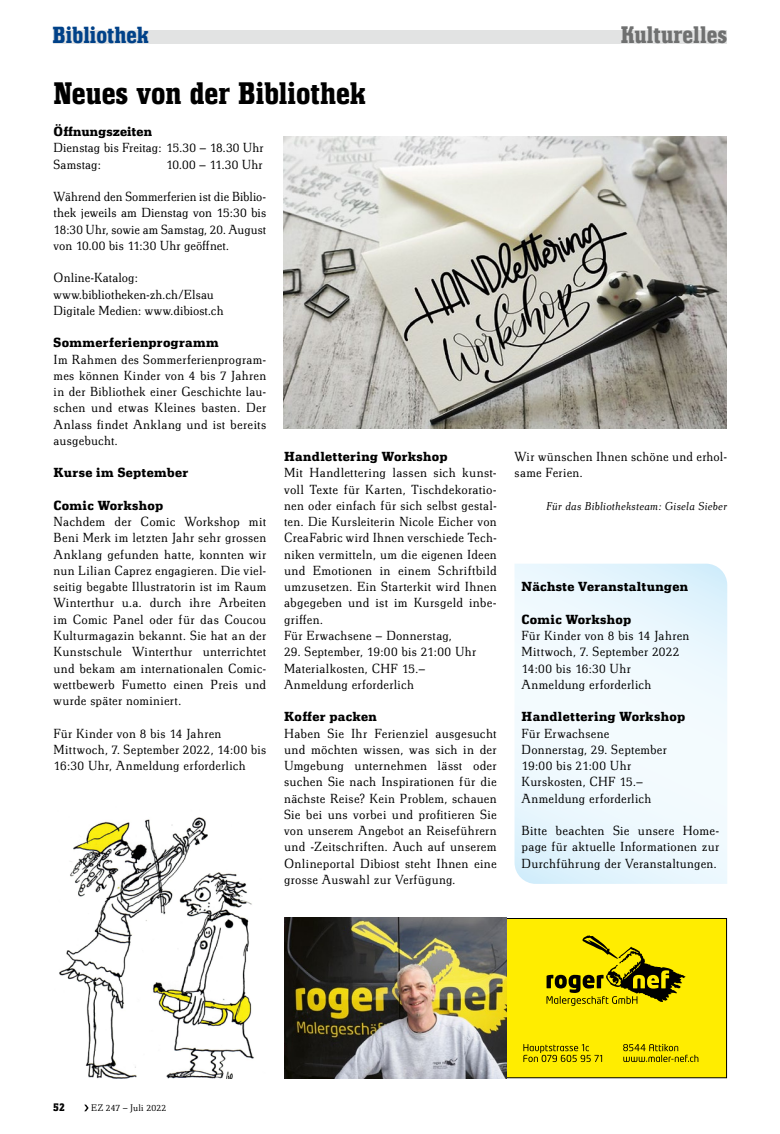
<style>
.page{position:relative;width:780px;height:1134px;background:#fff}
.page>*{position:absolute;margin:0;border:0;box-sizing:border-box;transform-origin:0 0}
.t1{font:700 32.5px "Technotyp Condensed";color:#000}
.t2{font:700 25px "Technotyp Condensed";color:#6f7070}
.t3{font:700 24.38px "Technotyp Condensed";color:#004188}
.t4{font:300 13.75px/16.2px "Technotyp";letter-spacing:.02em;color:#000}
.t5{font:700 13.75px "Technotyp";letter-spacing:.025em;color:#000}
.t6{font:300 13.75px/16.2px "Technotyp";color:#000}
.t7{font:700 12.5px "Technotyp Condensed";color:#000}
.t8{font:italic 300 11.88px "Technotyp";letter-spacing:.015em;color:#000}
.t9{font:300 10px "Technotyp";letter-spacing:.02em;color:#000}
</style>
<div class="page">
<svg style="left:84px;top:1104px;width:5px;height:7px"></svg>
<div style="left:53px;top:30px;width:673px;height:13px;background:#e2e3e3"></div>
<svg style="left:514px;top:564px;width:213px;height:320px"></svg>
<img style="left:59px;top:817px;width:195px;height:262px">
<img style="left:283px;top:136px;width:443px;height:293px">
<div style="left:506px;top:919px;width:221px;height:158px;background:#ffed00"></div>
<svg style="left:523px;top:1044px;width:79px;height:18px"></svg>
<svg style="left:623px;top:1044px;width:75px;height:18px"></svg>
<svg style="left:546px;top:935px;width:140px;height:71px"></svg>
<img style="left:284px;top:918px;width:222px;height:160px">
<h3 class="t3" style="left:53px;top:21px;width:98px">Bibliothek</h3>
<h2 class="t2" style="left:620px;top:20px;width:108px">Kulturelles</h2>
<h1 class="t1" style="left:54px;top:74px;width:314px">Neues von der Bibliothek</h1>
<p class="t5" style="left:54px;top:124px;width:100px">Öffnungszeiten</p>
<p class="t6" style="left:54px;top:140px;width:212px">Dienstag bis Freitag: 15.30 – 18.30 Uhr<br>Samstag:</p>
<p class="t4" style="left:166px;top:156px;width:98px">10.00 – 11.30 Uhr</p>
<p class="t4" style="left:54px;top:188px;width:214px;text-align:justify">Während den Sommerferien ist die Biblio&shy;thek jeweils am Dienstag von 15:30 bis 18:30 Uhr, sowie am Samstag, 20. August von 10.00 bis 11:30 Uhr geöffnet.</p>
<p class="t4" style="left:54px;top:270px;width:171px">Online-Katalog: www.bibliotheken-zh.ch/Elsau<br>Digitale Medien: www.dibiost.ch</p>
<p class="t5" style="left:54px;top:335px;width:167px">Sommerferienprogramm</p>
<p class="t4" style="left:54px;top:351px;width:214px;text-align:justify">Im Rahmen des Sommerferienprogram&shy;mes können Kinder von 4 bis 7 Jahren in der Bibliothek einer Geschichte lau&shy;schen und etwas Kleines basten. Der Anlass findet Anklang und ist bereits ausgebucht.</p>
<p class="t5" style="left:54px;top:465px;width:136px">Kurse im September</p>
<p class="t5" style="left:54px;top:497px;width:111px">Comic Workshop</p>
<p class="t4" style="left:54px;top:513px;width:214px;text-align:justify">Nachdem der Comic Workshop mit Beni Merk im letzten Jahr sehr grossen Anklang gefunden hatte, konnten wir nun Lilian Caprez engagieren. Die viel&shy;seitig begabte Illustratorin ist im Raum Winterthur u.a. durch ihre Arbeiten im Comic Panel oder für das Coucou Kulturmagazin bekannt. Sie hat an der Kunstschule Winterthur unterrichtet und bekam am internationalen Comic&shy;wettbewerb Fumetto einen Preis und wurde später nominiert.</p>
<p class="t4" style="left:54px;top:725px;width:214px">Für Kinder von 8 bis 14 Jahren<br>Mittwoch, 7. September 2022, 14:00 bis<br>16:30 Uhr, Anmeldung erforderlich</p>
<p class="t5" style="left:284px;top:449px;width:165px">Handlettering Workshop</p>
<p class="t4" style="left:284px;top:465px;width:214px">Mit Handlettering lassen sich kunst&shy;voll Texte für Karten, Tischdekoratio&shy;nen oder einfach für sich selbst gestal&shy;ten. Die Kursleiterin Nicole Eicher von CreaFabric wird Ihnen verschiede Tech&shy;niken vermitteln, um die eigenen Ideen und Emotionen in einem Schriftbild umzusetzen. Ein Starterkit wird Ihnen abgegeben und ist im Kursgeld inbe&shy;griffen.<br>Für Erwachsene – Donnerstag,</p>
<p class="t4" style="left:284px;top:643px;width:194px">29. September, 19:00 bis 21:00 Uhr<br>Materialkosten, CHF 15.–<br>Anmeldung erforderlich</p>
<p class="t5" style="left:284px;top:709px;width:94px">Koffer packen</p>
<p class="t4" style="left:284px;top:725px;width:214px;text-align:justify">Haben Sie Ihr Ferienziel ausgesucht und möchten wissen, was sich in der Umgebung unternehmen lässt oder suchen Sie nach Inspirationen für die nächste Reise? Kein Problem, schauen Sie bei uns vorbei und profitieren Sie von unserem Angebot an Reiseführern und -Zeitschriften. Auch auf unserem Onlineportal Dibiost steht Ihnen eine grosse Auswahl zur Verfügung.</p>
<p class="t4" style="left:514px;top:448px;width:214px">Wir wünschen Ihnen schöne und erhol&shy;same Ferien.</p>
<p class="t8" style="left:546px;top:499px;width:182px">Für das Bibliotheksteam: Gisela Sieber</p>
<p class="t5" style="left:521px;top:579px;width:168px">Nächste Veranstaltungen</p>
<p class="t5" style="left:521px;top:611px;width:111px">Comic Workshop</p>
<p class="t4" style="left:521px;top:627px;width:169px">Für Kinder von 8 bis 14 Jahren<br>Mittwoch, 7. September 2022<br>14:00 bis 16:30 Uhr<br>Anmeldung erforderlich</p>
<p class="t5" style="left:521px;top:709px;width:165px">Handlettering Workshop</p>
<p class="t4" style="left:521px;top:725px;width:147px">Für Erwachsene<br>Donnerstag, 29. September<br>19:00 bis 21:00 Uhr<br>Kurskosten, CHF 15.–<br>Anmeldung erforderlich</p>
<p class="t4" style="left:521px;top:822px;width:199px;text-align:justify">Bitte beachten Sie unsere Home&shy;page für aktuelle Informationen zur Durchführung der Veranstaltungen.</p>
<p class="t7" style="left:53px;top:1100px;width:13px">52</p>
<p class="t9" style="left:91px;top:1102px;width:77px">EZ 247 – Juli 2022</p>
</div>
